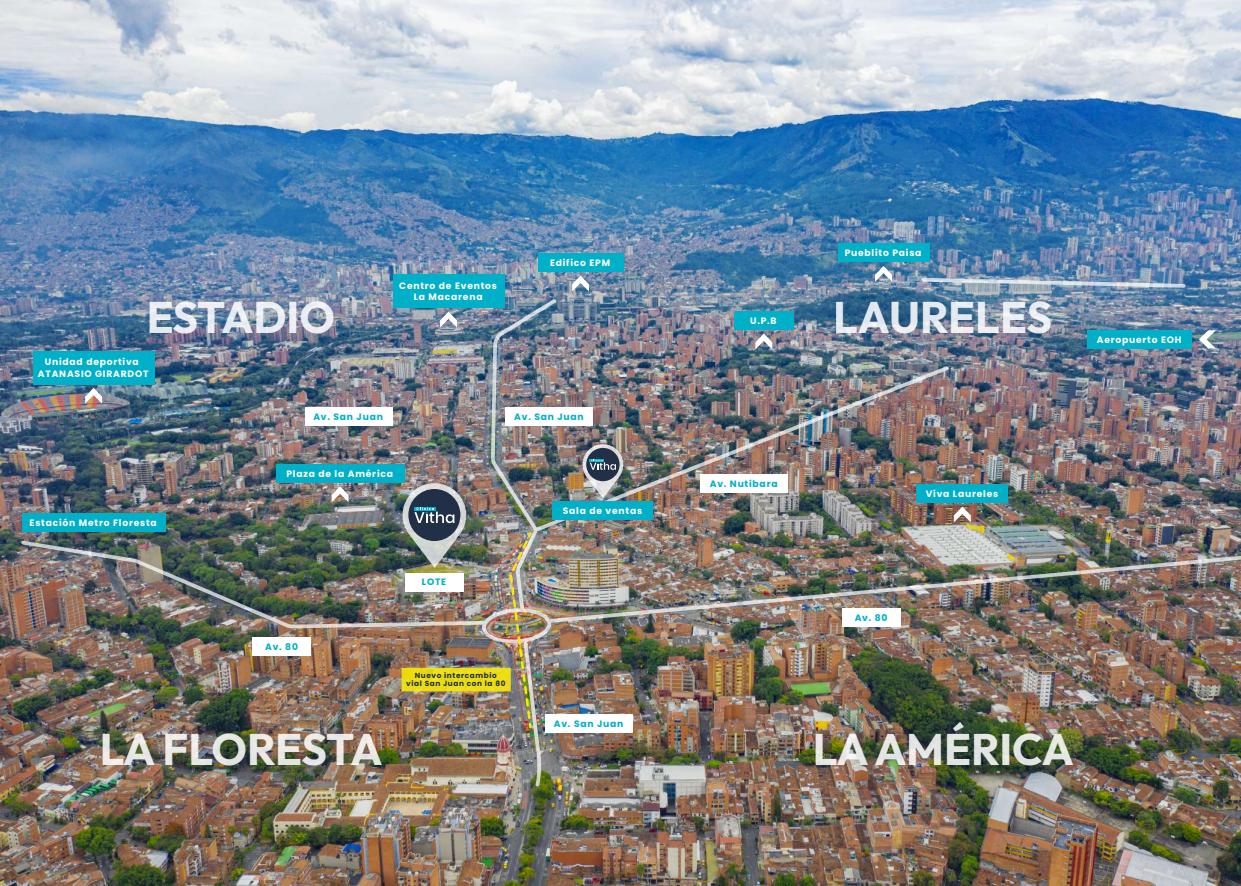
<style>
.page{position:relative;width:1241px;height:886px;background:#fff}
.page>*{position:absolute;margin:0;border:0;box-sizing:border-box;transform-origin:0 0}
.t1{font:700 44.12px "Outfit";letter-spacing:-.015em;color:#fff}
.t2{font:700 9.25px/11.1px "Poppins";letter-spacing:.08em;color:#fff;text-align:center}
.t3{font:700 9.25px "Poppins";letter-spacing:.08em;color:#00b0c8}
.t4{font:700 7.38px/8px "Poppins";letter-spacing:.08em;color:#213046;text-align:center}
</style>
<div class="page">
<img style="left:0;top:0;width:1240px;height:886px">
<svg style="left:921px;top:278px;width:264px;height:10px;background:#a0b3c6"></svg>
<img style="left:623px;top:554px;width:617px;height:71px">
<img style="left:623px;top:363px;width:328px;height:145px">
<svg style="left:1198px;top:330px;width:17px;height:18px"></svg>
<div style="left:552px;top:501px;width:101px;height:19px;background:#00b0c8"></div>
<div style="left:700px;top:474px;width:87px;height:19px;background:#fff"></div>
<div style="left:842px;top:608px;width:58px;height:18px;background:#fff"></div>
<div style="left:545px;top:714px;width:87px;height:19px;background:#fff"></div>
<svg style="left:572px;top:276px;width:17px;height:15px"></svg>
<div style="left:537px;top:253px;width:86px;height:19px;background:#00b0c8"></div>
<svg style="left:755px;top:334px;width:17px;height:15px"></svg>
<div style="left:733px;top:311px;width:60px;height:19px;background:#00b0c8"></div>
<svg style="left:874px;top:266px;width:17px;height:16px"></svg>
<div style="left:837px;top:244px;width:91px;height:18px;background:#00b0c8"></div>
<svg style="left:953px;top:506px;width:17px;height:16px"></svg>
<div style="left:916px;top:484px;width:91px;height:19px;background:#00b0c8"></div>
<div style="left:1087px;top:330px;width:104px;height:19px;background:#00b0c8"></div>
<div style="left:392px;top:275px;width:112px;height:33px;background:#00b0c8"></div>
<img style="left:21px;top:299px;width:602px;height:487px">
<p class="t2" style="left:550px;top:257px;width:62px">Edifico EPM</p>
<p class="t2" style="left:844px;top:247px;width:78px">Pueblito Paisa</p>
<p class="t2" style="left:399px;top:280px;width:99px">Centro de Eventos<br>La Macarena</p>
<h1 class="t1" style="left:146px;top:289px;width:190px">ESTADIO</h1>
<h1 class="t1" style="left:833px;top:289px;width:220px">LAURELES</h1>
<p class="t2" style="left:750px;top:315px;width:28px">U.P.B</p>
<p class="t2" style="left:38px;top:357px;width:112px">Unidad deportiva<br>ATANASIO GIRARDOT</p>
<p class="t2" style="left:30px;top:517px;width:129px">Estación Metro Floresta</p>
<p class="t3" style="left:313px;top:411px;width:71px">Av. San Juan</p>
<p class="t3" style="left:514px;top:411px;width:71px">Av. San Juan</p>
<p class="t2" style="left:286px;top:468px;width:108px">Plaza de la América</p>
<p class="t3" style="left:265px;top:641px;width:34px">Av. 80</p>
<p class="t3" style="left:422px;top:577px;width:26px">LOTE</p>
<p class="t4" style="left:406px;top:671px;width:101px">Nuevo intercambio vial San Juan con la 80</p>
<p class="t2" style="left:562px;top:505px;width:81px">Sala de ventas</p>
<p class="t3" style="left:709px;top:478px;width:69px">Av. Nutibara</p>
<p class="t2" style="left:925px;top:488px;width:74px">Viva Laureles</p>
<p class="t3" style="left:854px;top:612px;width:34px">Av. 80</p>
<p class="t3" style="left:554px;top:718px;width:71px">Av. San Juan</p>
<h1 class="t1" style="left:99px;top:720px;width:285px">LA FLORESTA</h1>
<h1 class="t1" style="left:812px;top:720px;width:263px">LA AMÉRICA</h1>
<p class="t2" style="left:1096px;top:334px;width:86px">Aeropuerto EOH</p>
</div>
